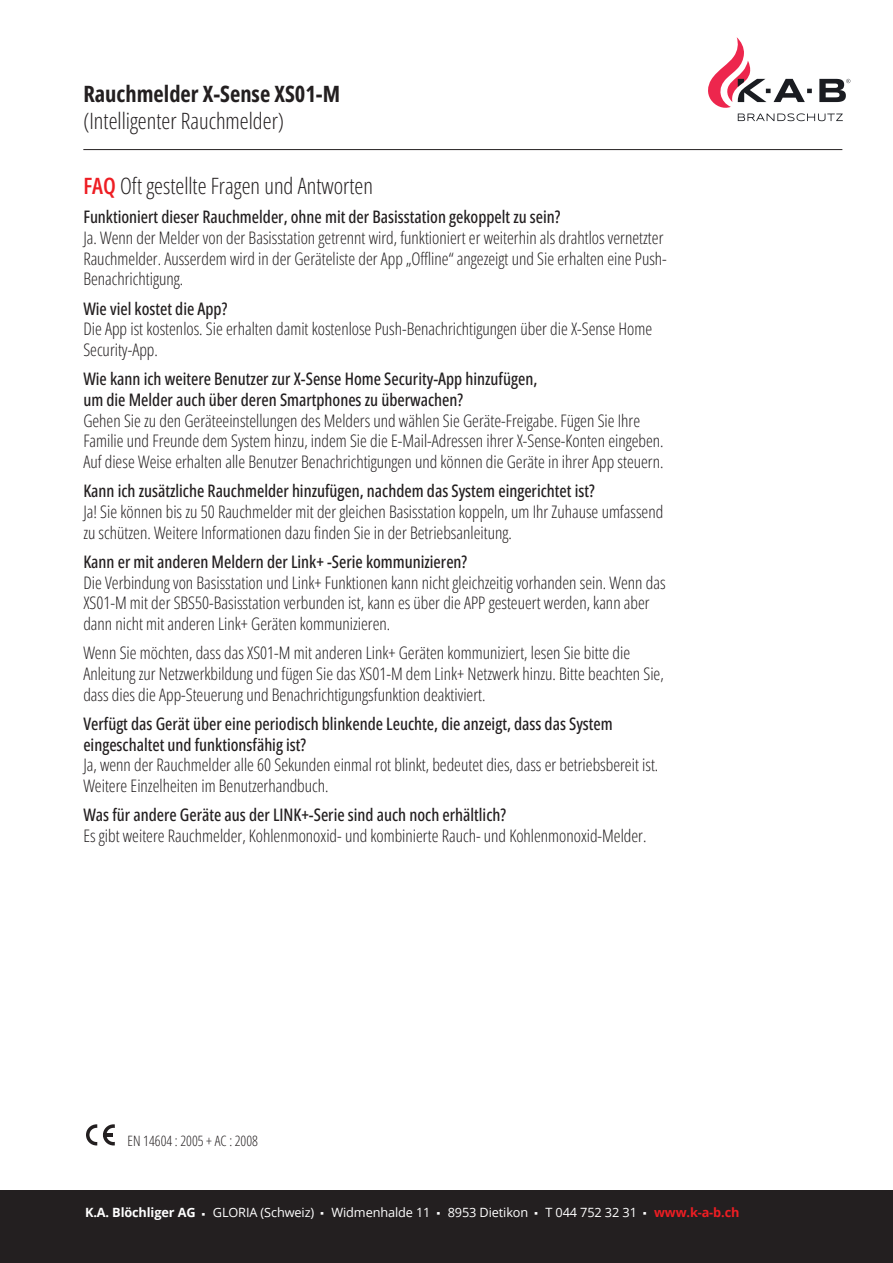
<style>
.page{position:relative;width:893px;height:1263px;background:#fff}
.page>*{position:absolute;margin:0;border:0;box-sizing:border-box;transform-origin:0 0}
.t1{font:300 22.5px "Open Sans Condensed";color:#231f20}
.t2{font:700 22.5px "Open Sans Condensed";color:#231f20}
.t3{font:300 17.25px/20.7px "Open Sans Condensed";color:#231f20}
.t4{font:500 17.25px/20.7px "Open Sans Condensed";color:#231f20}
.t5{font:300 14.25px "Open Sans Condensed";color:#231f20}
.t6{font:12.75px "Open Sans";letter-spacing:-.01em;color:#fff}
.t7{font:700 12.75px "Open Sans";letter-spacing:-.01em;color:#fff}
.t8{font:700 12.75px "Open Sans";color:#ee1d23}
.s1{font-weight:600;color:#ee1d23}
</style>
<div class="page">
<hr style="left:83px;top:149px;width:759px;height:1px;background:#231f20">
<svg style="left:86px;top:1124px;width:11px;height:21px"></svg>
<svg style="left:103px;top:1124px;width:12px;height:21px"></svg>
<div style="left:0;top:1191px;width:893px;height:72px;background:#231f20"></div>
<svg style="left:708px;top:37px;width:142px;height:84px"></svg>
<h1 class="t2" style="left:83px;top:79px;width:258px">Rauchmelder X-Sense XS01-M</h1>
<h1 class="t1" style="left:83px;top:106px;width:202px">(Intelligenter Rauchmelder)</h1>
<h1 class="t1" style="left:83px;top:171px;width:291px"><span class="s1">FAQ</span> Oft gestellte Fragen und Antworten</h1>
<p class="t4" style="left:83px;top:206px;width:479px">Funktioniert dieser Rauchmelder, ohne mit der Basisstation gekoppelt zu sein?</p>
<p class="t3" style="left:83px;top:227px;width:585px">Ja. Wenn der Melder von der Basisstation getrennt wird, funktioniert er weiterhin als drahtlos vernetzter<br>Rauchmelder. Ausserdem wird in der Geräteliste der App „Offline“ angezeigt und Sie erhalten eine Push-<br>Benachrichtigung.</p>
<p class="t4" style="left:83px;top:298px;width:145px">Wie viel kostet die App?</p>
<p class="t3" style="left:83px;top:318px;width:570px">Die App ist kostenlos. Sie erhalten damit kostenlose Push-Benachrichtigungen über die X-Sense Home<br>Security-App.</p>
<p class="t4" style="left:83px;top:368px;width:455px">Wie kann ich weitere Benutzer zur X-Sense Home Security-App hinzufügen, um die Melder auch über deren Smartphones zu überwachen?</p>
<p class="t3" style="left:83px;top:410px;width:582px">Gehen Sie zu den Geräteeinstellungen des Melders und wählen Sie Geräte-Freigabe. Fügen Sie Ihre<br>Familie und Freunde dem System hinzu, indem Sie die E-Mail-Adressen ihrer X-Sense-Konten eingeben.<br>Auf diese Weise erhalten alle Benutzer Benachrichtigungen und können die Geräte in ihrer App steuern.</p>
<p class="t4" style="left:83px;top:480px;width:513px">Kann ich zusätzliche Rauchmelder hinzufügen, nachdem das System eingerichtet ist?</p>
<p class="t3" style="left:83px;top:501px;width:581px">Ja! Sie können bis zu 50 Rauchmelder mit der gleichen Basisstation koppeln, um Ihr Zuhause umfassend zu schützen. Weitere Informationen dazu finden Sie in der Betriebsanleitung.</p>
<p class="t4" style="left:83px;top:551px;width:385px">Kann er mit anderen Meldern der Link+ -Serie kommunizieren?</p>
<p class="t3" style="left:83px;top:572px;width:584px">Die Verbindung von Basisstation und Link+ Funktionen kann nicht gleichzeitig vorhanden sein. Wenn das<br>XS01-M mit der SBS50-Basisstation verbunden ist, kann es über die APP gesteuert werden, kann aber dann nicht mit anderen Link+ Geräten kommunizieren.</p>
<p class="t3" style="left:83px;top:642px;width:582px">Wenn Sie möchten, dass das XS01-M mit anderen Link+ Geräten kommuniziert, lesen Sie bitte die<br>Anleitung zur Netzwerkbildung und fügen Sie das XS01-M dem Link+ Netzwerk hinzu. Bitte beachten Sie, dass dies die App-Steuerung und Benachrichtigungsfunktion deaktiviert.</p>
<p class="t4" style="left:83px;top:713px;width:531px">Verfügt das Gerät über eine periodisch blinkende Leuchte, die anzeigt, dass das System eingeschaltet und funktionsfähig ist?</p>
<p class="t3" style="left:83px;top:754px;width:576px">Ja, wenn der Rauchmelder alle 60 Sekunden einmal rot blinkt, bedeutet dies, dass er betriebsbereit ist.<br>Weitere Einzelheiten im Benutzerhandbuch.</p>
<p class="t4" style="left:83px;top:804px;width:424px">Was für andere Geräte aus der LINK+-Serie sind auch noch erhältlich?</p>
<p class="t3" style="left:83px;top:825px;width:565px">Es gibt weitere Rauchmelder, Kohlenmonoxid- und kombinierte Rauch- und Kohlenmonoxid-Melder.</p>
<p class="t5" style="left:128px;top:1131px;width:132px">EN 14604 : 2005 + AC : 2008</p>
<p class="t7" style="left:85px;top:1204px;width:112px">K.A. Blöchliger AG</p>
<p class="t6" style="left:202px;top:1204px;width:114px">■ GLORIA (Schweiz)</p>
<p class="t6" style="left:321px;top:1204px;width:111px">■ Widmenhalde 11</p>
<p class="t6" style="left:437px;top:1204px;width:93px">■ 8953 Dietikon</p>
<p class="t6" style="left:534px;top:1204px;width:104px">■ T 044 752 32 31</p>
<p class="t8" style="left:643px;top:1204px;width:98px"><sup>■</sup> www.k-a-b.ch</p>
</div>
